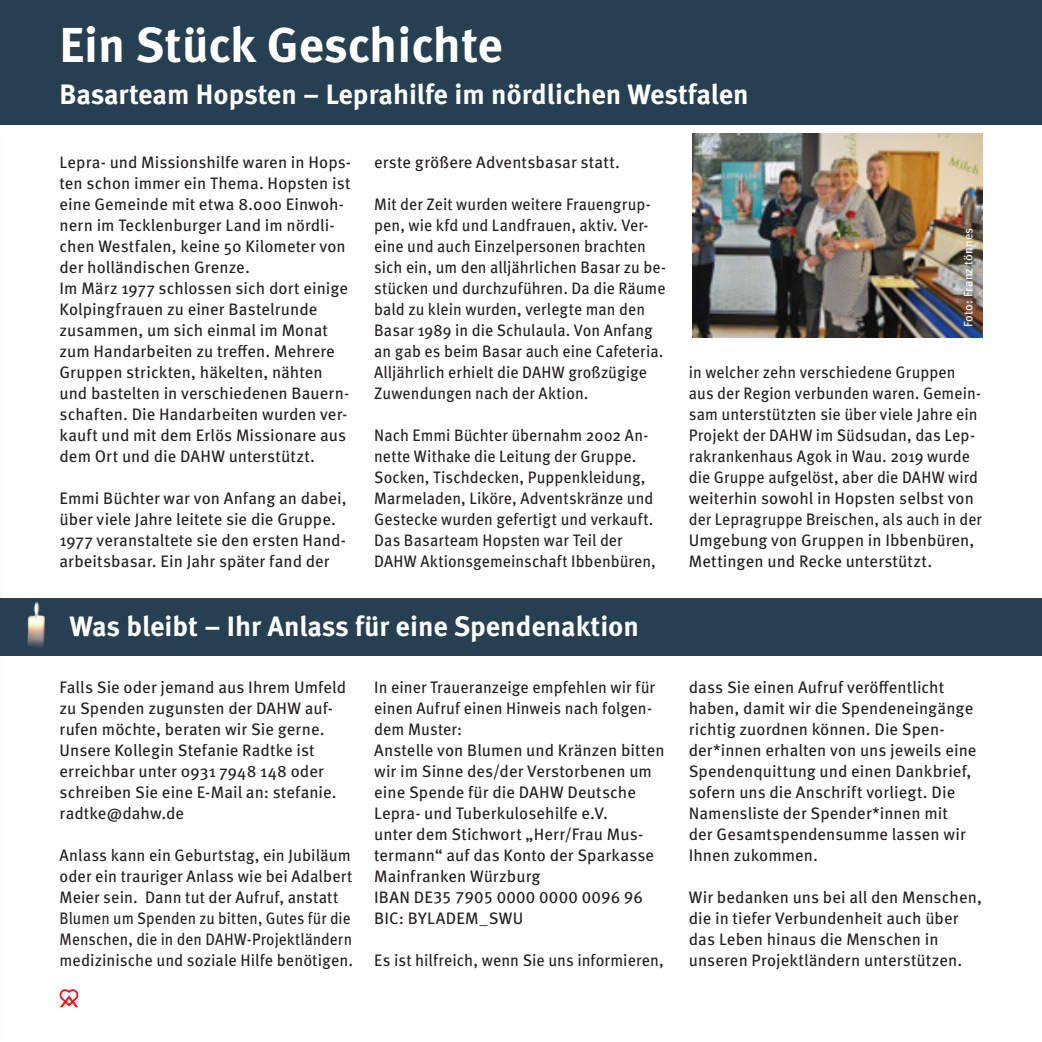
<style>
.page{position:relative;width:1042px;height:1042px;background:#fff}
.page>*{position:absolute;margin:0;border:0;box-sizing:border-box;transform-origin:0 0}
.t1{font:700 49px "Meta OT";color:#fff}
.t2{font:700 28px "Meta OT";color:#fff}
.t3{font:16.62px/21px "Meta OT";letter-spacing:.005em;color:#231f20}
.t4{font:16.62px/21px "Meta OT";letter-spacing:.005em;color:#231f20;scale:.95 1}
.t5{font:16.62px/21px "Meta OT";letter-spacing:.005em;color:#231f20;scale:.96 1}
.Fotonachweiß{font:12.25px "Meta OT";letter-spacing:.015em;color:#fff}
</style>
<div class="page">
<svg style="left:59px;top:989px;width:20px;height:18px"></svg>
<img style="left:692px;top:134px;width:291px;height:203px">
<div style="left:0;top:0;width:1042px;height:124px;background:#263f51"></div>
<div style="left:0;top:598px;width:1042px;height:57px;background:#263f51"></div>
<img style="left:15px;top:601px;width:42px;height:55px">
<p class="t1" style="left:60px;top:14px;width:445px">Ein Stück Geschichte</p>
<p class="t2" style="left:60px;top:76px;width:690px">Basarteam Hopsten – Leprahilfe im nördlichen Westfalen</p>
<p class="t3" style="left:60px;top:152px;width:293px">Lepra- und Missionshilfe waren in Hops&shy;ten schon immer ein Thema. Hopsten ist eine Gemeinde mit etwa 8.000 Einwoh&shy;nern im Tecklenburger Land im nördli&shy;chen Westfalen, keine 50 Kilometer von der holländischen Grenze.</p>
<p class="t3" style="left:60px;top:278px;width:291px">Im März 1977 schlossen sich dort einige Kolpingfrauen zu einer Bastelrunde zusammen, um sich einmal im Monat zum Handarbeiten zu treffen. Mehrere Gruppen strickten, häkelten, nähten und bastelten in verschiedenen Bauern&shy;schaften. Die Handarbeiten wurden ver&shy;kauft und mit dem Erlös Missionare aus dem Ort und die DAHW unterstützt.</p>
<p class="t3" style="left:60px;top:488px;width:289px">Emmi Büchter war von Anfang an dabei, über viele Jahre leitete sie die Gruppe.<br>1977 veranstaltete sie den ersten Hand&shy;arbeitsbasar. Ein Jahr später fand der</p>
<p class="t3" style="left:374px;top:152px;width:247px">erste größere Adventsbasar statt.</p>
<p class="t4" style="left:374px;top:194px;width:309px">Mit der Zeit wurden weitere Frauengrup&shy;pen, wie kfd und Landfrauen, aktiv. Ver&shy;eine und auch Einzelpersonen brachten sich ein, um den alljährlichen Basar zu be&shy;stücken und durchzuführen. Da die Räume bald zu klein wurden, verlegte man den Basar 1989 in die Schulaula. Von Anfang an gab es beim Basar auch eine Cafeteria.<br>Alljährlich erhielt die DAHW großzügige Zuwendungen nach der Aktion.</p>
<p class="t4" style="left:374px;top:425px;width:296px">Nach Emmi Büchter übernahm 2002 An&shy;nette Withake die Leitung der Gruppe.<br>Socken, Tischdecken, Puppenkleidung, Marmeladen, Liköre, Adventskränze und Gestecke wurden gefertigt und verkauft.</p>
<p class="t4" style="left:374px;top:530px;width:298px">Das Basarteam Hopsten war Teil der<br>DAHW Aktionsgemeinschaft Ibbenbüren,</p>
<p class="t2" style="left:69px;top:608px;width:571px">Was bleibt – Ihr Anlass für eine Spendenaktion</p>
<p class="t3" style="left:60px;top:677px;width:288px">Falls Sie oder jemand aus Ihrem Umfeld zu Spenden zugunsten der DAHW auf&shy;rufen möchte, beraten wir Sie gerne.</p>
<p class="t3" style="left:60px;top:740px;width:279px">Unsere Kollegin Stefanie Radtke ist erreichbar unter 0931 7948 148 oder schreiben Sie eine E-Mail an: stefanie. radtke@dahw.de</p>
<p class="t3" style="left:60px;top:845px;width:295px">Anlass kann ein Geburtstag, ein Jubiläum oder ein trauriger Anlass wie bei Adalbert Meier sein. Dann tut der Aufruf, anstatt Blumen um Spenden zu bitten, Gutes für die Menschen, die in den DAHW-Projektländern medizinische und soziale Hilfe benötigen.</p>
<p class="t5" style="left:374px;top:677px;width:294px">In einer Traueranzeige empfehlen wir für einen Aufruf einen Hinweis nach folgen&shy;dem Muster:</p>
<p class="t3" style="left:374px;top:740px;width:292px">Anstelle von Blumen und Kränzen bitten wir im Sinne des/der Verstorbenen um eine Spende für die DAHW Deutsche Lepra- und Tuberkulosehilfe e.V.</p>
<p class="t3" style="left:374px;top:824px;width:282px">unter dem Stichwort „Herr/Frau Mus&shy;termann“ auf das Konto der Sparkasse<br>Mainfranken Würzburg</p>
<p class="t3" style="left:374px;top:887px;width:270px">IBAN DE35 7905 0000 0000 0096 96<br>BIC: BYLADEM_SWU</p>
<p class="t5" style="left:374px;top:950px;width:303px">Es ist hilfreich, wenn Sie uns informieren,</p>
<p class="Fotonachweiß" style="left:960px;top:327px;width:101px;rotate:-90deg">Foto: Franz tönnes</p>
<p class="t4" style="left:689px;top:362px;width:310px">in welcher zehn verschiedene Gruppen aus der Region verbunden waren. Gemein&shy;sam unterstützten sie über viele Jahre ein Projekt der DAHW im Südsudan, das Lep&shy;rakrankenhaus Agok in Wau. 2019 wurde die Gruppe aufgelöst, aber die DAHW wird weiterhin sowohl in Hopsten selbst von der Lepragruppe Breischen, als auch in der Umgebung von Gruppen in Ibbenbüren, Mettingen und Recke unterstützt.</p>
<p class="t3" style="left:689px;top:677px;width:289px">dass Sie einen Aufruf veröffentlicht haben, damit wir die Spendeneingänge richtig zuordnen können. Die Spen&shy;der*innen erhalten von uns jeweils eine Spendenquittung und einen Dankbrief, sofern uns die Anschrift vorliegt. Die Namensliste der Spender*innen mit<br>der Gesamtspendensumme lassen wir Ihnen zukommen.</p>
<p class="t3" style="left:689px;top:887px;width:295px">Wir bedanken uns bei all den Menschen, die in tiefer Verbundenheit auch über das Leben hinaus die Menschen in unseren Projektländern unterstützen.</p>
</div>
